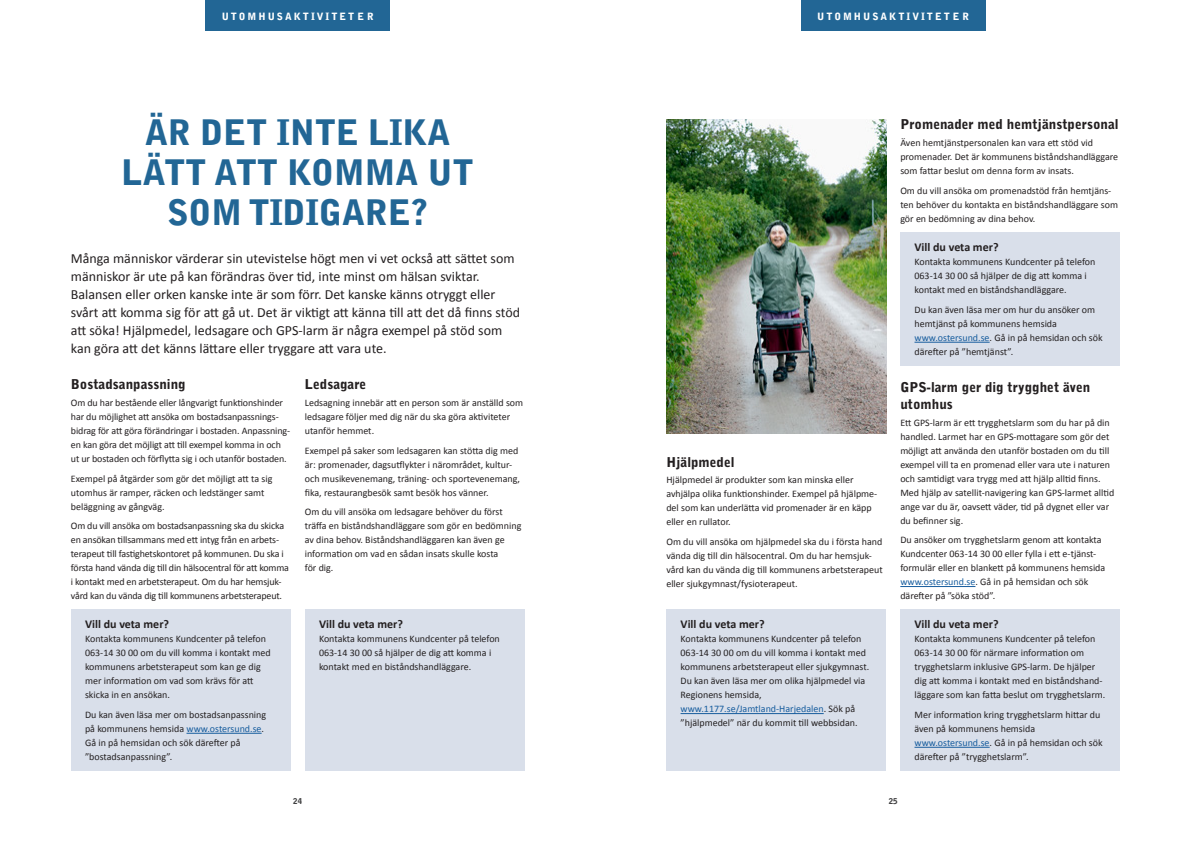
<style>
.page{position:relative;width:1191px;height:842px;background:#fff}
.page>*{position:absolute;margin:0;border:0;box-sizing:border-box;transform-origin:0 0}
.Rubrik_1{font:900 35px/40px "Bell Gothic Std";letter-spacing:-.01em;color:#226695;text-align:center}
.Ingress{font:14px/18px "Calibri";color:#231f20}
.Rubrik_2{font:900 13.5px/16.5px "Bell Gothic Std";color:#231f20}
.Bröd{font:700 12px "Calibri";color:#231f20}
.Bröd-2{font:10px/14px "Calibri";color:#231f20}
.t1{font:900 10px "Bell Gothic Std";letter-spacing:.2em;color:#fff}
.t2{font:900 8px "Bell Gothic Std";color:#3e3e3f}
.s1{color:#175d9e}
</style>
<div class="page">
<div style="left:206px;top:0;width:184px;height:31px;background:#226695"></div>
<div style="left:801px;top:0;width:184px;height:31px;background:#226695"></div>
<hr style="left:900px;top:586px;width:75px;height:1px;background:#175d9e">
<img style="left:666px;top:119px;width:220px;height:315px">
<div style="left:305px;top:609px;width:219px;height:162px;background:#d9dfea"></div>
<div style="left:71px;top:609px;width:220px;height:162px;background:#d9dfea"></div>
<div style="left:666px;top:609px;width:220px;height:162px;background:#d9dfea"></div>
<div style="left:900px;top:609px;width:220px;height:162px;background:#d9dfea"></div>
<div style="left:900px;top:232px;width:220px;height:134px;background:#d9dfea"></div>
<hr style="left:186px;top:733px;width:76px;height:1px;background:#175d9e">
<hr style="left:680px;top:713px;width:143px;height:1px;background:#175d9e">
<hr style="left:914px;top:747px;width:75px;height:1px;background:#175d9e">
<hr style="left:914px;top:342px;width:75px;height:1px;background:#175d9e">
<p class="t1" style="left:222px;top:11px;width:153px">UTOMHUSAKTIVITETER</p>
<p class="t1" style="left:817px;top:11px;width:153px">UTOMHUSAKTIVITETER</p>
<h1 class="Rubrik_1" style="left:122px;top:113px;width:354px">ÄR DET INTE LIKA<br>LÄTT ATT KOMMA UT<br>SOM TIDIGARE?</h1>
<p class="Ingress" style="left:71px;top:249px;width:451px">Många människor värderar sin utevistelse högt men vi vet också att sättet som människor är ute på kan förändras över tid, inte minst om hälsan sviktar.<br>Balansen eller orken kanske inte är som förr. Det kanske känns otryggt eller svårt att komma sig för att gå ut. Det är viktigt att känna till att det då finns stöd att söka! Hjälpmedel, ledsagare och GPS-larm är några exempel på stöd som kan göra att det känns lättare eller tryggare att vara ute.</p>
<h2 class="Rubrik_2" style="left:71px;top:376px;width:116px">Bostadsanpassning</h2>
<p class="Bröd-2" style="left:71px;top:395px;width:221px">Om du har bestående eller långvarigt funktionshinder har du möjlighet att ansöka om bostadsanpassnings&shy;bidrag för att göra förändringar i bostaden. Anpassning&shy;en kan göra det möjligt att till exempel komma in och ut ur bostaden och förflytta sig i och utanför bostaden.</p>
<p class="Bröd-2" style="left:71px;top:471px;width:203px">Exempel på åtgärder som gör det möjligt att ta sig utomhus är ramper, räcken och ledstänger samt beläggning av gångväg.</p>
<p class="Bröd-2" style="left:71px;top:519px;width:220px">Om du vill ansöka om bostadsanpassning ska du skicka en ansökan tillsammans med ett intyg från en arbets&shy;terapeut till fastighetskontoret på kommunen. Du ska i första hand vända dig till din hälsocentral för att komma i kontakt med en arbetsterapeut. Om du har hemsjuk&shy;vård kan du vända dig till kommunens arbetsterapeut.</p>
<h2 class="Rubrik_2" style="left:305px;top:376px;width:63px">Ledsagare</h2>
<p class="Bröd-2" style="left:305px;top:395px;width:220px">Ledsagning innebär att en person som är anställd som ledsagare följer med dig när du ska göra aktiviteter utanför hemmet.</p>
<p class="Bröd-2" style="left:305px;top:443px;width:217px">Exempel på saker som ledsagaren kan stötta dig med är: promenader, dagsutflykter i närområdet, kultur&shy;och musikevenemang, träning- och sportevenemang, fika, restaurangbesök samt besök hos vänner.</p>
<p class="Bröd-2" style="left:305px;top:505px;width:218px">Om du vill ansöka om ledsagare behöver du först träffa en biståndshandläggare som gör en bedömning av dina behov. Biståndshandläggaren kan även ge information om vad en sådan insats skulle kosta<br>för dig.</p>
<p class="Bröd" style="left:85px;top:616px;width:86px">Vill du veta mer?</p>
<p class="Bröd-2" style="left:85px;top:632px;width:187px">Kontakta kommunens Kundcenter på telefon 063-14 30 00 om du vill komma i kontakt med kommunens arbetsterapeut som kan ge dig mer information om vad som krävs för att skicka in en ansökan.</p>
<p class="Bröd-2" style="left:85px;top:707px;width:183px">Du kan även läsa mer om bostadsanpassning på kommunens hemsida <span class="s1">www.ostersund.se</span>.<br>Gå in på hemsidan och sök därefter på ”bostadsanpassning”.</p>
<p class="Bröd" style="left:319px;top:616px;width:86px">Vill du veta mer?</p>
<p class="Bröd-2" style="left:319px;top:632px;width:182px">Kontakta kommunens Kundcenter på telefon<br>063-14 30 00 så hjälper de dig att komma i kontakt med en biståndshandläggare.</p>
<h2 class="Rubrik_2" style="left:666px;top:454px;width:70px">Hjälpmedel</h2>
<p class="Bröd-2" style="left:666px;top:473px;width:212px">Hjälpmedel är produkter som kan minska eller avhjälpa olika funktionshinder. Exempel på hjälpme&shy;del som kan underlätta vid promenader är en käpp eller en rullator.</p>
<p class="Bröd-2" style="left:666px;top:534px;width:218px">Om du vill ansöka om hjälpmedel ska du i första hand vända dig till din hälsocentral. Om du har hemsjuk&shy;vård kan du vända dig till kommunens arbetsterapeut eller sjukgymnast/fysioterapeut.</p>
<p class="Bröd" style="left:680px;top:616px;width:86px">Vill du veta mer?</p>
<p class="Bröd-2" style="left:680px;top:632px;width:190px">Kontakta kommunens Kundcenter på telefon 063-14 30 00 om du vill komma i kontakt med kommunens arbetsterapeut eller sjukgymnast.<br>Du kan även läsa mer om olika hjälpmedel via Regionens hemsida, <span class="s1">www.1177.se/Jamtland-Harjedalen</span>. Sök på ”hjälpmedel” när du kommit till webbsidan.</p>
<h2 class="Rubrik_2" style="left:900px;top:116px;width:220px">Promenader med hemtjänstpersonal</h2>
<p class="Bröd-2" style="left:900px;top:135px;width:219px">Även hemtjänstpersonalen kan vara ett stöd vid promenader. Det är kommunens biståndshandläggare som fattar beslut om denna form av insats.</p>
<p class="Bröd-2" style="left:900px;top:183px;width:219px">Om du vill ansöka om promenadstöd från hemtjäns&shy;ten behöver du kontakta en biståndshandläggare som gör en bedömning av dina behov.</p>
<p class="Bröd" style="left:914px;top:239px;width:86px">Vill du veta mer?</p>
<p class="Bröd-2" style="left:914px;top:255px;width:182px">Kontakta kommunens Kundcenter på telefon<br>063-14 30 00 så hjälper de dig att komma i kontakt med en biståndshandläggare.</p>
<p class="Bröd-2" style="left:914px;top:302px;width:190px">Du kan även läsa mer om hur du ansöker om hemtjänst på kommunens hemsida <span class="s1">www.ostersund.se</span>. Gå in på hemsidan och sök därefter på ”hemtjänst”.</p>
<h2 class="Rubrik_2" style="left:900px;top:379px;width:191px">GPS-larm ger dig trygghet även utomhus</h2>
<p class="Bröd-2" style="left:900px;top:415px;width:215px">Ett GPS-larm är ett trygghetslarm som du har på din handled. Larmet har en GPS-mottagare som gör det möjligt att använda den utanför bostaden om du till exempel vill ta en promenad eller vara ute i naturen och samtidigt vara trygg med att hjälp alltid finns.<br>Med hjälp av satellit-navigering kan GPS-larmet alltid ange var du är, oavsett väder, tid på dygnet eller var du befinner sig.</p>
<p class="Bröd-2" style="left:900px;top:533px;width:206px">Du ansöker om trygghetslarm genom att kontakta Kundcenter 063-14 30 00 eller fylla i ett e-tjänst&shy;formulär eller en blankett på kommunens hemsida <span class="s1">www.ostersund.se</span>. Gå in på hemsidan och sök därefter på ”söka stöd”.</p>
<p class="Bröd" style="left:914px;top:616px;width:86px">Vill du veta mer?</p>
<p class="Bröd-2" style="left:914px;top:632px;width:192px">Kontakta kommunens Kundcenter på telefon 063-14 30 00 för närmare information om trygghetslarm inklusive GPS-larm. De hjälper dig att komma i kontakt med en biståndshand&shy;läggare som kan fatta beslut om trygghetslarm.</p>
<p class="Bröd-2" style="left:914px;top:707px;width:190px">Mer information kring trygghetslarm hittar du även på kommunens hemsida <span class="s1">www.ostersund.se</span>. Gå in på hemsidan och sök därefter på ”trygghetslarm”.</p>
<p class="t2" style="left:293px;top:796px;width:10px">24</p>
<p class="t2" style="left:888px;top:796px;width:10px">25</p>
</div>
